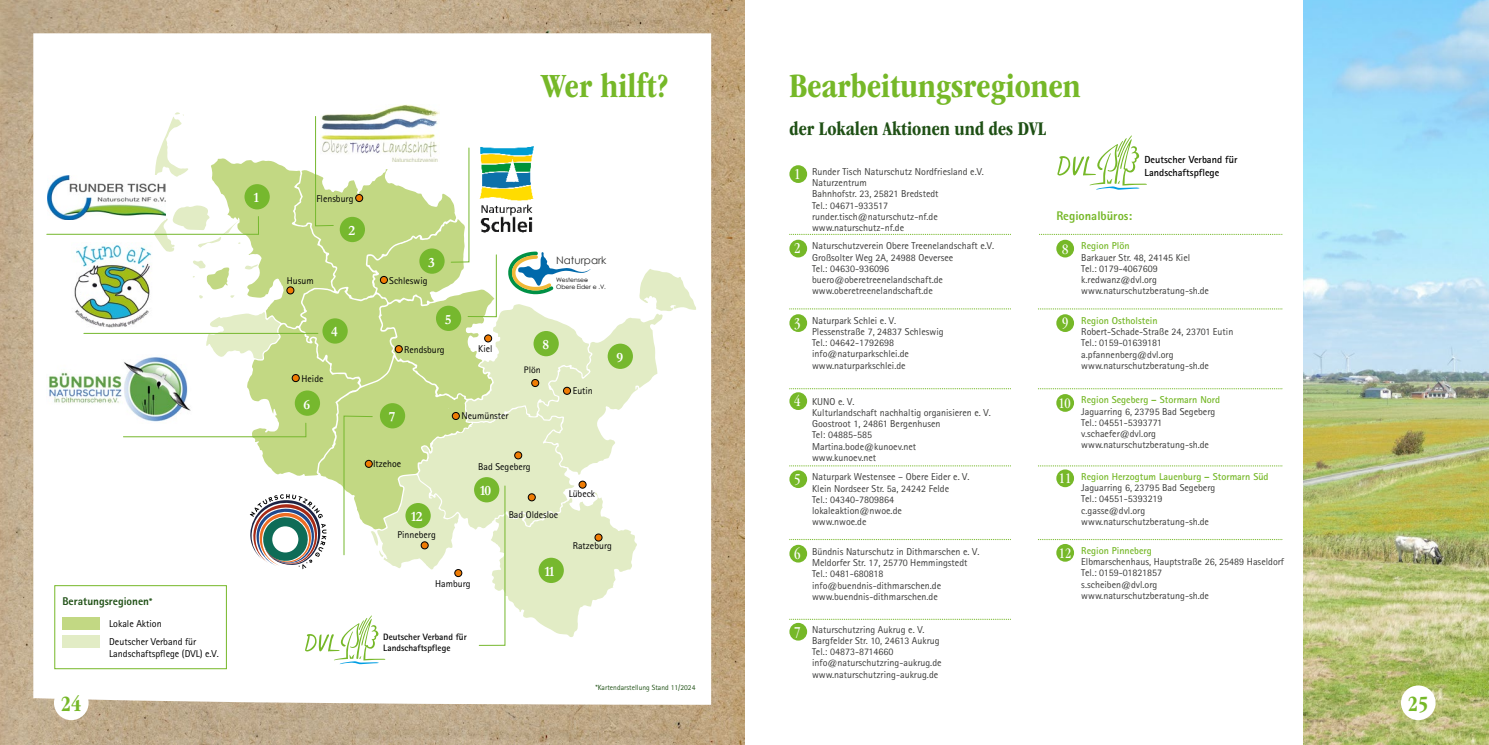
<style>
.page{position:relative;width:1489px;height:745px;background:#fff}
.page>*{position:absolute;margin:0;border:0;box-sizing:border-box;transform-origin:0 0}
.t1{font:700 condensed 35px "ITC Garamond Std";color:#76b828}
.t2{font:700 condensed 22.5px "ITC Garamond Std";color:#76b828}
.t3{font:700 condensed 20px "ITC Garamond Std";color:#1f5015}
.t4{font:condensed 15.62px "ITC Garamond Std";color:#fff}
.t5{font:condensed 15px "ITC Garamond Std";color:#fff}
.t6{font:700 14.25px "Garamond";color:#fff}
.t7{font:800 12.5px "Rotis Sans Serif Std";color:#76b828}
.t8{font:800 11.25px "Rotis Sans Serif Std";color:#1f5015}
.t9{font:10.38px "Century Gothic";color:#2f2f2e}
.t10{font:700 10.25px/12.4px "Rotis Sans Serif";color:#000}
.t11{font:10px/11.2px "Rotis Sans Serif Std";color:#3b3b3a}
.t12{font:700 10px "Rotis Sans Serif Std";color:#76b828}
.t13{font:10px/11.2px "Rotis Sans Serif Std";color:#000}
.t14{font:9.88px "Rotis Sans Serif Std";color:#000001}
.t15{font:9.88px "Rotis Sans Serif Std";color:#000102}
.t16{font:9.38px "Rotis Sans Serif Std";color:#000001;scale:1.05 1}
.t17{font:700 9.25px/11.1px "Rotis Sans Serif";color:#000}
.t18{font:7.5px "Rotis Sans Serif Std";color:#1f5015}
.t19{font:6.12px/6.8px "Century Gothic";color:#000}
.s1{font-size:10px}
</style>
<div class="page">
<img style="left:0;top:0;width:744px;height:744px">
<svg style="left:33px;top:33px;width:678px;height:671px"></svg>
<svg style="left:1057px;top:135px;width:90px;height:55px"></svg>
<img style="left:1303px;top:0;width:185px;height:744px">
<div style="left:54px;top:685px;width:35px;height:34px;background:#fff;border-radius:50%"></div>
<div style="left:1400px;top:685px;width:35px;height:34px;background:#fff;border-radius:50%"></div>
<img style="left:320px;top:104px;width:119px;height:8px">
<svg style="left:789px;top:234px;width:222px;height:1px"></svg>
<svg style="left:1039px;top:234px;width:243px;height:1px"></svg>
<svg style="left:1038px;top:308px;width:244px;height:1px"></svg>
<svg style="left:789px;top:308px;width:222px;height:1px"></svg>
<svg style="left:1038px;top:388px;width:244px;height:1px"></svg>
<svg style="left:789px;top:388px;width:222px;height:1px"></svg>
<svg style="left:1038px;top:465px;width:244px;height:1px"></svg>
<svg style="left:789px;top:465px;width:222px;height:1px"></svg>
<svg style="left:1038px;top:539px;width:244px;height:1px"></svg>
<svg style="left:789px;top:618px;width:222px;height:1px"></svg>
<div style="left:789px;top:165px;width:18px;height:18px;background:#76b828;border-radius:50%"></div>
<div style="left:1056px;top:239px;width:17px;height:18px;background:#76b828;border-radius:50%"></div>
<div style="left:789px;top:239px;width:18px;height:18px;background:#76b828;border-radius:50%"></div>
<div style="left:1056px;top:314px;width:17px;height:18px;background:#76b828;border-radius:50%"></div>
<div style="left:789px;top:314px;width:18px;height:18px;background:#76b828;border-radius:50%"></div>
<div style="left:1056px;top:394px;width:17px;height:17px;background:#76b828;border-radius:50%"></div>
<div style="left:789px;top:392px;width:18px;height:18px;background:#76b828;border-radius:50%"></div>
<div style="left:1056px;top:469px;width:17px;height:18px;background:#76b828;border-radius:50%"></div>
<div style="left:789px;top:470px;width:18px;height:17px;background:#76b828;border-radius:50%"></div>
<div style="left:1056px;top:543px;width:17px;height:18px;background:#76b828;border-radius:50%"></div>
<div style="left:789px;top:544px;width:18px;height:18px;background:#76b828;border-radius:50%"></div>
<div style="left:789px;top:622px;width:18px;height:18px;background:#76b828;border-radius:50%"></div>
<svg style="left:46px;top:112px;width:650px;height:552px"></svg>
<h1 class="t1" style="left:541px;top:66px;width:128px">Wer hilft?</h1>
<h3 class="t6" style="left:253px;top:188px;width:7px">1</h3>
<p class="t14" style="left:316px;top:193px;width:39px">Flensburg</p>
<p class="t14" style="left:287px;top:274px;width:28px">Husum</p>
<h3 class="t6" style="left:348px;top:220px;width:8px">2</h3>
<h3 class="t6" style="left:331px;top:322px;width:8px">4</h3>
<p class="t14" style="left:301px;top:372px;width:23px">Heide</p>
<h3 class="t6" style="left:303px;top:394px;width:8px">6</h3>
<h3 class="t6" style="left:428px;top:252px;width:8px">3</h3>
<p class="t14" style="left:389px;top:274px;width:40px">Schleswig</p>
<h3 class="t6" style="left:445px;top:309px;width:8px">5</h3>
<p class="t14" style="left:404px;top:343px;width:42px">Rendsburg</p>
<p class="t14" style="left:478px;top:342px;width:16px">Kiel</p>
<h3 class="t6" style="left:389px;top:406px;width:8px">7</h3>
<p class="t14" style="left:461px;top:410px;width:49px">Neumünster</p>
<p class="t9" style="left:556px;top:253px;width:52px">Naturpark</p>
<p class="t19" style="left:556px;top:276px;width:33px">W e ets n es -</p>
<p class="t19" style="left:556px;top:276px;width:51px;text-indent:28px">e<br>O b e di Eer e er V. .</p>
<h3 class="t6" style="left:542px;top:334px;width:8px">8</h3>
<p class="t16" style="left:524px;top:364px;width:18px">Plön</p>
<p class="t14" style="left:572px;top:385px;width:22px">Eutin</p>
<h3 class="t6" style="left:616px;top:347px;width:8px">9</h3>
<p class="t14" style="left:373px;top:457px;width:30px">Itzehoe</p>
<h3 class="t6" style="left:411px;top:506px;width:13px">12</h3>
<p class="t14" style="left:397px;top:528px;width:40px">Pinneberg</p>
<p class="t15" style="left:478px;top:460px;width:54px">Bad Segeberg</p>
<h3 class="t6" style="left:479px;top:480px;width:13px">10</h3>
<p class="t14" style="left:508px;top:509px;width:51px">Bad Oldesloe</p>
<h3 class="t6" style="left:544px;top:561px;width:11px">11</h3>
<p class="t14" style="left:568px;top:487px;width:28px">Lübeck</p>
<p class="t14" style="left:572px;top:539px;width:41px">Ratzeburg</p>
<p class="t14" style="left:435px;top:578px;width:37px">Hamburg</p>
<p class="t8" style="left:62px;top:593px;width:91px">Beratungsregionen<span class="s1">*</span></p>
<p class="t13" style="left:109px;top:636px;width:111px">Deutscher Verband für<br>Landschaftspflege (DVL) e.V.</p>
<p class="t17" style="left:383px;top:631px;width:85px">Deutscher Verband für<br>Landschaftspflege</p>
<p class="t13" style="left:109px;top:617px;width:54px">Lokale Aktion</p>
<p class="t18" style="left:595px;top:682px;width:101px">*Kartendarstellung Stand 11/2024</p>
<h1 class="t1" style="left:789px;top:66px;width:293px">Bearbeitungsregionen</h1>
<h3 class="t3" style="left:789px;top:117px;width:258px">der Lokalen Aktionen und des DVL</h3>
<h3 class="t4" style="left:794px;top:165px;width:8px">1</h3>
<p class="t11" style="left:812px;top:165px;width:173px">Runder Tisch Naturschutz Nordfriesland e.V.<br>Naturzentrum<br>Bahnhofstr. 23, 25821 Bredstedt<br>Tel.: 04671-933517 runder.tisch@naturschutz-nf.de www.naturschutz-nf.de</p>
<p class="t7" style="left:1056px;top:208px;width:77px">Regionalbüros:</p>
<p class="t10" style="left:1144px;top:153px;width:95px">Deutscher Verband für<br>Landschaftspflege</p>
<h3 class="t4" style="left:794px;top:240px;width:8px">2</h3>
<p class="t11" style="left:812px;top:240px;width:183px">Naturschutzverein Obere Treenelandschaft e.V.<br>Großsolter Weg 2A, 24988 Oeversee<br>Tel.: 04630-936096 buero@oberetreenelandschaft.de www.oberetreenelandschaft.de</p>
<h3 class="t5" style="left:1062px;top:240px;width:8px">8</h3>
<p class="t12" style="left:1081px;top:239px;width:50px">Region Plön</p>
<p class="t11" style="left:1081px;top:251px;width:129px">Barkauer Str. 48, 24145 Kiel<br>Tel.: 0179-4067609 k.redwanz@dvl.org www.naturschutzberatung-sh.de</p>
<h3 class="t4" style="left:794px;top:314px;width:8px">3</h3>
<p class="t11" style="left:812px;top:314px;width:133px">Naturpark Schlei e. V.<br>Plessenstraße 7, 24837 Schleswig<br>Tel.: 04642-1792698 info@naturparkschlei.de www.naturparkschlei.de</p>
<h3 class="t5" style="left:1062px;top:314px;width:8px">9</h3>
<p class="t12" style="left:1081px;top:314px;width:78px">Region Ostholstein</p>
<p class="t11" style="left:1081px;top:326px;width:153px">Robert-Schade-Straße 24, 23701 Eutin<br>Tel.: 0159-01639181 a.pfannenberg@dvl.org www.naturschutzberatung-sh.de</p>
<h3 class="t4" style="left:794px;top:392px;width:8px">4</h3>
<p class="t11" style="left:812px;top:395px;width:180px">KUNO e. V.<br>Kulturlandschaft nachhaltig organisieren e. V.<br>Goostroot 1, 24861 Bergenhusen<br>Tel: 04885-585<br>Martina.bode@kunoev.net<br>www.kunoev.net</p>
<h3 class="t5" style="left:1058px;top:395px;width:14px">10</h3>
<p class="t12" style="left:1081px;top:393px;width:140px">Region Segeberg – Stormarn Nord</p>
<p class="t11" style="left:1081px;top:405px;width:136px">Jaguarring 6, 23795 Bad Segeberg<br>Tel.: 04551-5393771 v.schaefer@dvl.org www.naturschutzberatung-sh.de</p>
<h3 class="t4" style="left:794px;top:470px;width:8px">5</h3>
<p class="t11" style="left:812px;top:471px;width:159px">Naturpark Westensee – Obere Eider e. V.<br>Klein Nordseer Str. 5a, 24242 Felde<br>Tel.: 04340-7809864 lokaleaktion@nwoe.de<br>www.nwoe.de</p>
<p class="t12" style="left:1081px;top:469px;width:189px">Region Herzogtum Lauenburg – Stormarn Süd</p>
<h3 class="t5" style="left:1058px;top:470px;width:14px">11</h3>
<p class="t11" style="left:1081px;top:481px;width:136px">Jaguarring 6, 23795 Bad Segeberg<br>Tel.: 04551-5393219 c.gasse@dvl.org www.naturschutzberatung-sh.de</p>
<h3 class="t4" style="left:794px;top:544px;width:8px">6</h3>
<h3 class="t4" style="left:794px;top:622px;width:8px">7</h3>
<p class="t11" style="left:812px;top:545px;width:169px">Bündnis Naturschutz in Dithmarschen e. V.<br>Meldorfer Str. 17, 25770 Hemmingstedt Tel.: 0481-680818 info@buendnis-dithmarschen.de www.buendnis-dithmarschen.de</p>
<p class="t11" style="left:812px;top:623px;width:131px">Naturschutzring Aukrug e. V.<br>Bargfelder Str. 10, 24613 Aukrug<br>Tel.: 04873-8714660 info@naturschutzring-aukrug.de www.naturschutzring-aukrug.de</p>
<h3 class="t5" style="left:1058px;top:544px;width:14px">12</h3>
<p class="t12" style="left:1081px;top:544px;width:72px">Region Pinneberg</p>
<p class="t11" style="left:1081px;top:555px;width:204px">Elbmarschenhaus, Hauptstraße 26, 25489 Haseldorf<br>Tel.: 0159-01821857<br>s.scheiben@dvl.org www.naturschutzberatung-sh.de</p>
<h2 class="t2" style="left:61px;top:690px;width:22px">24</h2>
<h2 class="t2" style="left:1407px;top:690px;width:22px">25</h2>
</div>
